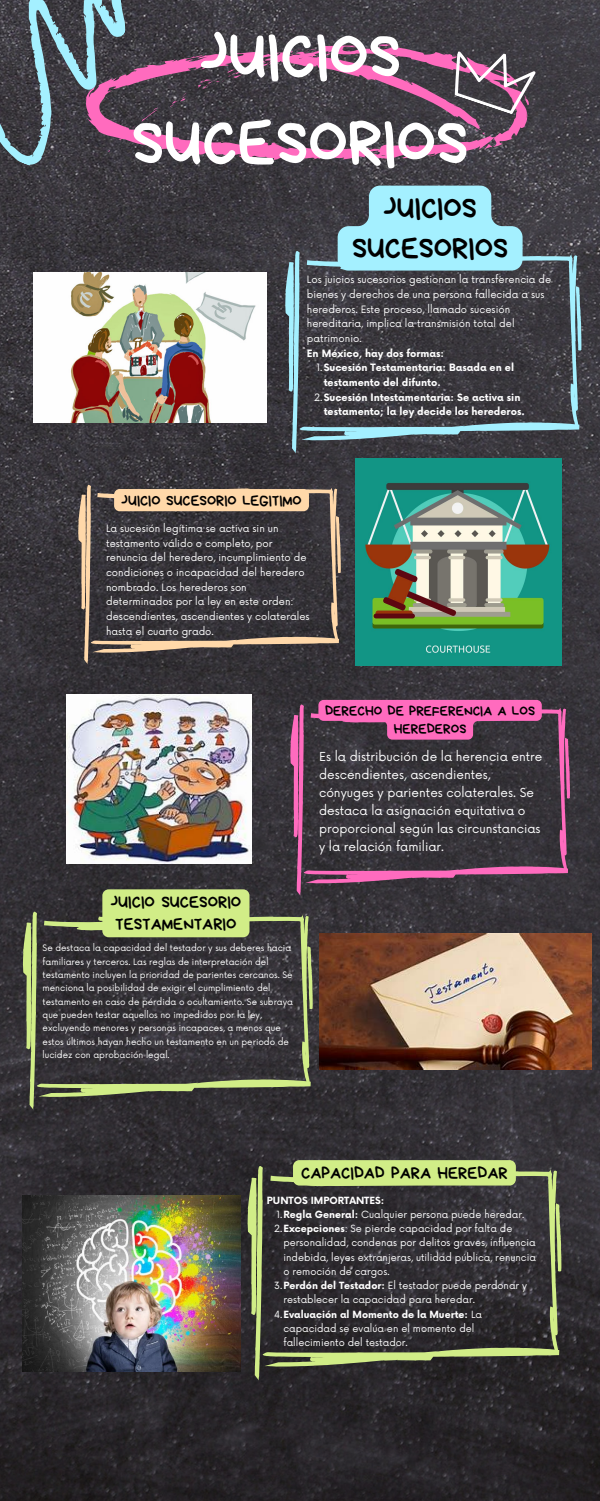
<style>
.page{position:relative;width:600px;height:1501px;background:#fff}
.page>*{position:absolute;margin:0;border:0;box-sizing:border-box;transform-origin:0 0}
.t1{font:64.7px/86.8px "Bryndan Write";color:#fff;text-align:center}
.t2{font:30px/40.5px "Bryndan Write";color:#000;text-align:center}
.t3{font:17px/22.5px "Bryndan Write";color:#000}
.t4{font:15px "Bryndan Write";color:#000}
.t5{font:14px/18.8px "Bryndan Write";color:#000;text-align:center}
.t6{font:12.1px/18px "Now";color:#fff}
.t7{font:9.9px/14.7px "Now";color:#fff}
.t8{font:700 9.9px/14.7px "Now";color:#fff}
.t9{font:9.7px/14.2px "Now";color:#fff}
.t10{font:700 9.7px "Now";color:#fff}
.t11{font:8.7px/13.3px "Now";color:#fff}
.s1{font-weight:400}
.s2{font-weight:700}
</style>
<div class="page">
<img style="left:0;top:0;width:600px;height:1500px">
<svg style="left:78px;top:0;width:457px;height:213px;background:#544150"></svg>
<svg style="left:444px;top:39px;width:94px;height:78px;background:#705969"></svg>
<svg style="left:579px;top:253px;width:2px;height:174px"></svg>
<svg style="left:285px;top:248px;width:294px;height:206px;background:#484f56"></svg>
<svg style="left:339px;top:486px;width:2px;height:155px"></svg>
<svg style="left:78px;top:482px;width:261px;height:183px;background:#474142"></svg>
<svg style="left:568px;top:706px;width:2px;height:165px"></svg>
<svg style="left:290px;top:702px;width:278px;height:194px;background:#493845"></svg>
<svg style="left:311px;top:913px;width:2px;height:171px"></svg>
<svg style="left:23px;top:909px;width:288px;height:201px;background:#42433d"></svg>
<svg style="left:0;top:0;width:155px;height:181px;background:#595764"></svg>
<svg style="left:559px;top:1167px;width:2px;height:185px"></svg>
<svg style="left:248px;top:1163px;width:311px;height:218px;background:#3c3c37"></svg>
<img style="left:33px;top:273px;width:234px;height:149px">
<img style="left:355px;top:459px;width:207px;height:206px">
<img style="left:66px;top:694px;width:185px;height:169px">
<img style="left:319px;top:933px;width:272px;height:136px">
<img style="left:23px;top:1195px;width:218px;height:176px">
<svg style="left:338px;top:185px;width:185px;height:85px;background:#92d0de"></svg>
<div style="left:114px;top:489px;width:195px;height:22px;background:#ffd8a9;border-radius:6px"></div>
<svg style="left:318px;top:699px;width:224px;height:40px;background:#c35a96"></svg>
<div style="left:102px;top:889px;width:147px;height:48px;background:#d1ed87"></div>
<svg style="left:293px;top:1159px;width:223px;height:26px;background:#c9e383"></svg>
<p class="t1" style="left:132px;top:12px;width:338px">JUICIOS<br>SUCESORIOS</p>
<p class="t2" style="left:352px;top:187px;width:158px">JUICIOS<br>SUCESORIOS</p>
<p class="t7" style="left:307px;top:273px;width:246px">Los juicios sucesorios gestionan la transferencia de bienes y derechos de una persona fallecida a sus herederos. Este proceso, llamado sucesión hereditaria, implica la transmisión total del patrimonio.</p>
<p class="t8" style="left:307px;top:346px;width:139px">En México, hay dos formas:</p>
<p class="t8" style="left:324px;top:361px;width:192px;text-indent:-7px"><span class="s1">1.</span>Sucesión Testamentaria: Basada en el testamento del difunto.</p>
<p class="t8" style="left:324px;top:390px;width:203px;text-indent:-9px"><span class="s1">2.</span>Sucesión Intestamentaria: Se activa sin testamento; la ley decide los herederos.</p>
<p class="t4" style="left:121px;top:492px;width:182px">JUICIO SUCESORIO LEGITIMO</p>
<p class="t7" style="left:106px;top:521px;width:205px">La sucesión legítima se activa sin un testamento válido o completo, por renuncia del heredero, incumplimiento de condiciones o incapacidad del heredero nombrado. Los herederos son determinados por la ley en este orden: descendientes, ascendientes y colaterales hasta el cuarto grado.</p>
<p class="t3" style="left:111px;top:890px;width:132px">JUICIO SUCESORIO<br>TESTAMENTARIO</p>
<p class="t11" style="left:43px;top:941px;width:252px">Se destaca la capacidad del testador y sus deberes hacia familiares y terceros. Las reglas de interpretación del testamento incluyen la prioridad de parientes cercanos. Se menciona la posibilidad de exigir el cumplimiento del testamento en caso de pérdida o ocultamiento. Se subraya que pueden testar aquellos no impedidos por la ley, excluyendo menores y personas incapaces, a menos que estos últimos hayan hecho un testamento en un periodo de lucidez con aprobación legal.</p>
<p class="t5" style="left:325px;top:700px;width:211px">DERECHO DE PREFERENCIA A LOS<br>HEREDEROS</p>
<p class="t6" style="left:319px;top:748px;width:225px">Es la distribución de la herencia entre descendientes, ascendientes, cónyuges y parientes colaterales. Se destaca la asignación equitativa o proporcional según las circunstancias y la relación familiar.</p>
<p class="t3" style="left:301px;top:1161px;width:208px">CAPACIDAD PARA HEREDAR</p>
<h5 class="t10" style="left:267px;top:1194px;width:119px">PUNTOS IMPORTANTES:</h5>
<p class="t9" style="left:276px;top:1207px;width:250px">1.<span class="s2">Regla General:</span> Cualquier persona puede heredar.</p>
<p class="t9" style="left:283px;top:1221px;width:254px;text-indent:-9px">2.<span class="s2">Excepciones</span>: Se pierde capacidad por falta de personalidad, condenas por delitos graves, influencia indebida, leyes extranjeras, utilidad pública, renuncia o remoción de cargos.</p>
<p class="t9" style="left:283px;top:1278px;width:245px;text-indent:-9px">3.<span class="s2">Perdón del Testador:</span> El testador puede perdonar y restablecer la capacidad para heredar.</p>
<p class="t9" style="left:283px;top:1307px;width:200px;text-indent:-9px">4.<span class="s2">Evaluación al Momento de la Muerte:</span> La capacidad se evalúa en el momento del fallecimiento del testador.</p>
</div>
